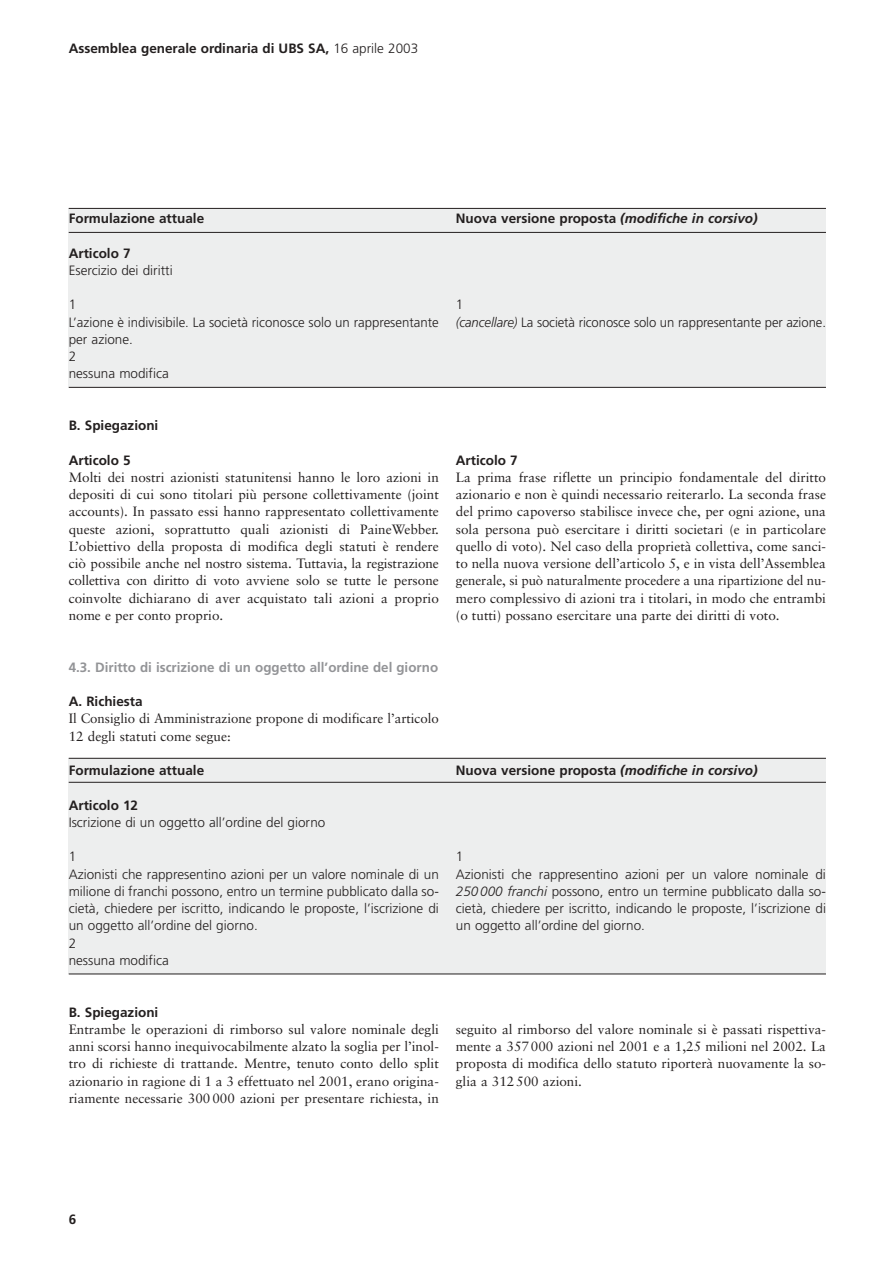
<style>
.page{position:relative;width:893px;height:1263px;background:#fff}
.page>*{position:absolute;margin:0;border:0;box-sizing:border-box;transform-origin:0 0}
.t1{font:13.5px/17.2px "Sabon";color:#231f1f;text-align:justify}
.t2{font:300 13.5px/17.2px "Frutiger";color:#231f1f}
.t3{font:700 13.5px "Frutiger";color:#231f1f}
.t4{font:700 13.5px "Frutiger";color:#939497}
.s1{font-weight:300}
.s2{font-style:italic}
</style>
<div class="page">
<div style="left:69px;top:758px;width:757px;height:216px;background:#edeeee"></div>
<hr style="left:69px;top:758px;width:757px;height:1px;background:#231f1f">
<hr style="left:69px;top:974px;width:757px;height:1px;background:#231f1f">
<hr style="left:69px;top:782px;width:757px;height:1px;background:#231f1f">
<div style="left:69px;top:208px;width:757px;height:179px;background:#edeeee"></div>
<hr style="left:69px;top:208px;width:757px;height:1px;background:#231f1f">
<hr style="left:69px;top:387px;width:757px;height:1px;background:#231f1f">
<hr style="left:69px;top:232px;width:757px;height:1px;background:#231f1f">
<p class="t3" style="left:69px;top:43px;width:351px">Assemblea generale ordinaria di UBS SA, <span class="s1">16 aprile 2003</span></p>
<p class="t3" style="left:69px;top:213px;width:137px">Formulazione attuale</p>
<p class="t3" style="left:69px;top:248px;width:63px">Articolo 7</p>
<p class="t2" style="left:69px;top:263px;width:105px">Esercizio dei diritti</p>
<p class="t2" style="left:69px;top:297px;width:371px">1<br>L’azione è indivisibile. La società riconosce solo un rappresentante per azione.<br>2<br>nessuna modifica</p>
<p class="t3" style="left:69px;top:420px;width:91px">B. Spiegazioni</p>
<p class="t3" style="left:69px;top:455px;width:63px">Articolo 5</p>
<p class="t1" style="left:69px;top:470px;width:371px">Molti dei nostri azionisti statunitensi hanno le loro azioni in depositi di cui sono titolari più persone collettivamente (joint accounts). In passato essi hanno rappresentato collettivamente queste azioni, soprattutto quali azionisti di PaineWebber.<br>L’obiettivo della proposta di modifica degli statuti è rendere ciò possibile anche nel nostro sistema. Tuttavia, la registrazione collettiva con diritto di voto avviene solo se tutte le persone coinvolte dichiarano di aver acquistato tali azioni a proprio nome e per conto proprio.</p>
<p class="t4" style="left:69px;top:662px;width:371px">4.3. Diritto di iscrizione di un oggetto all’ordine del giorno</p>
<p class="t3" style="left:69px;top:696px;width:75px">A. Richiesta</p>
<p class="t1" style="left:69px;top:711px;width:371px">Il Consiglio di Amministrazione propone di modificare l’articolo<br>12 degli statuti come segue:</p>
<p class="t3" style="left:69px;top:765px;width:137px">Formulazione attuale</p>
<p class="t3" style="left:69px;top:800px;width:71px">Articolo 12</p>
<p class="t2" style="left:69px;top:815px;width:258px">Iscrizione di un oggetto all’ordine del giorno</p>
<p class="t2" style="left:69px;top:849px;width:371px">1<br>Azionisti che rappresentino azioni per un valore nominale di un milione di franchi possono, entro un termine pubblicato dalla so&shy;cietà, chiedere per iscritto, indicando le proposte, l’iscrizione di un oggetto all’ordine del giorno.<br>2<br>nessuna modifica</p>
<p class="t3" style="left:69px;top:1007px;width:91px">B. Spiegazioni</p>
<p class="t1" style="left:69px;top:1022px;width:371px">Entrambe le operazioni di rimborso sul valore nominale degli anni scorsi hanno inequivocabilmente alzato la soglia per l’inol&shy;tro di richieste di trattande. Mentre, tenuto conto dello split azionario in ragione di 1 a 3 effettuato nel 2001, erano origina&shy;riamente necessarie 300 000 azioni per presentare richiesta, in</p>
<p class="t3" style="left:456px;top:213px;width:303px">Nuova versione proposta <span class="s2">(modifiche in corsivo)</span></p>
<p class="t2" style="left:456px;top:297px;width:371px">1<br><span class="s2">(cancellare)</span> La società riconosce solo un rappresentante per azione.</p>
<p class="t3" style="left:456px;top:455px;width:63px">Articolo 7</p>
<p class="t1" style="left:456px;top:470px;width:371px">La prima frase riflette un principio fondamentale del diritto azionario e non è quindi necessario reiterarlo. La seconda frase del primo capoverso stabilisce invece che, per ogni azione, una sola persona può esercitare i diritti societari (e in particolare quello di voto). Nel caso della proprietà collettiva, come sanci&shy;to nella nuova versione dell’articolo 5, e in vista dell’Assemblea generale, si può naturalmente procedere a una ripartizione del nu&shy;mero complessivo di azioni tra i titolari, in modo che entrambi (o tutti) possano esercitare una parte dei diritti di voto.</p>
<p class="t3" style="left:456px;top:765px;width:303px">Nuova versione proposta <span class="s2">(modifiche in corsivo)</span></p>
<p class="t2" style="left:456px;top:849px;width:371px">1<br>Azionisti che rappresentino azioni per un valore nominale di <span class="s2">250 000 franchi</span> possono, entro un termine pubblicato dalla so&shy;cietà, chiedere per iscritto, indicando le proposte, l’iscrizione di un oggetto all’ordine del giorno.</p>
<p class="t1" style="left:456px;top:1022px;width:371px">seguito al rimborso del valore nominale si è passati rispettiva&shy;mente a 357 000 azioni nel 2001 e a 1,25 milioni nel 2002. La proposta di modifica dello statuto riporterà nuovamente la so&shy;glia a 312 500 azioni.</p>
<p class="t3" style="left:69px;top:1214px;width:9px">6</p>
</div>
